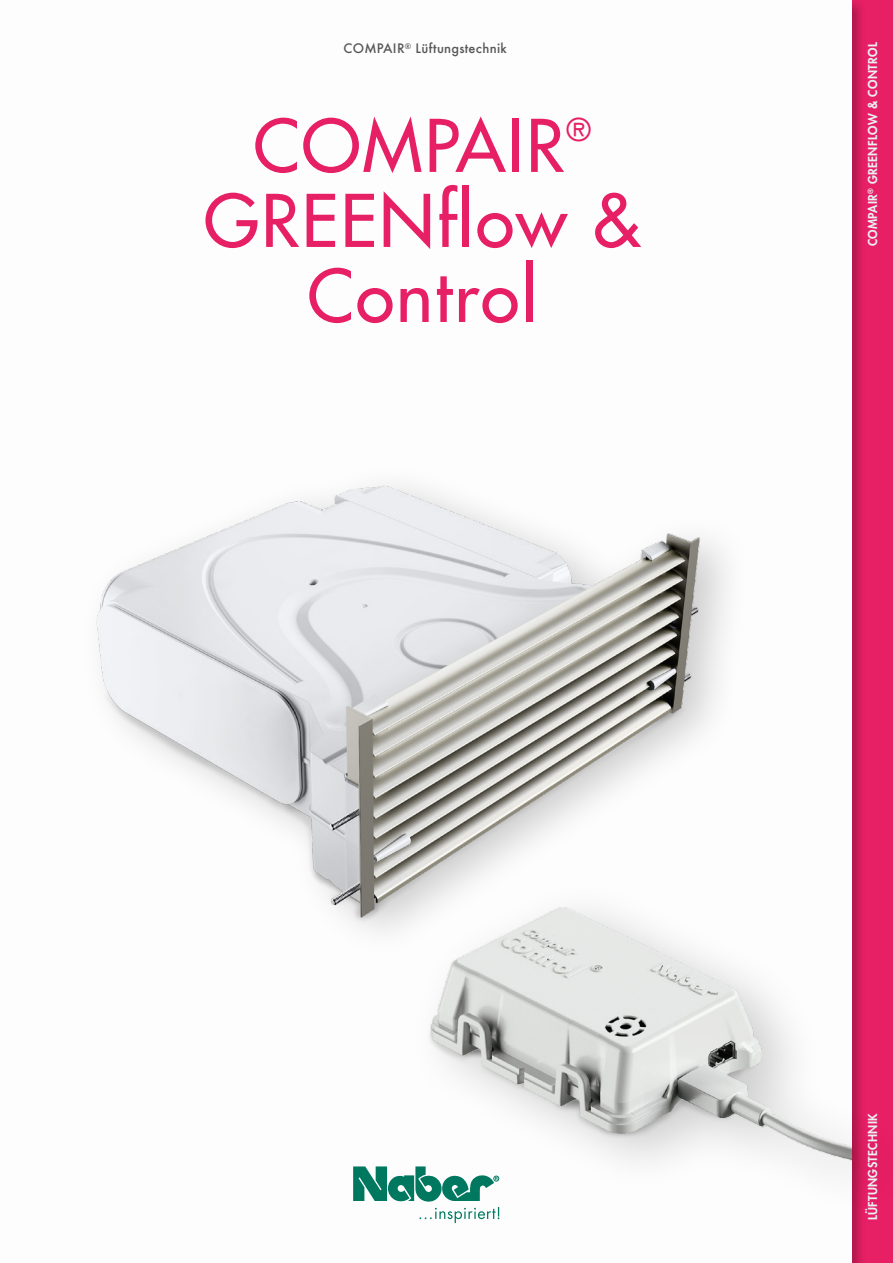
<style>
.page{position:relative;width:893px;height:1263px;background:#fff}
.page>*{position:absolute;margin:0;border:0;box-sizing:border-box;transform-origin:0 0}
.t1{font:500 70.5px/75px "Futura Std";letter-spacing:.03em;color:#e71f64;text-align:center}
.t2{font:500 30.6px "Futura Std";color:#e71f64}
.t3{font:500 12.75px "Futura";letter-spacing:.02em;color:#575756}
.t4{font:800 12px "Futura Std";letter-spacing:.03em;color:#eaeff2}
</style>
<div class="page">
<svg style="left:850px;top:0;width:43px;height:1263px;background:#de1d60"></svg>
<div style="left:0;top:0;width:852px;height:1263px;background:#fdfdfe"></div>
<img style="left:96px;top:485px;width:628px;height:446px">
<div style="left:406px;top:877px;width:487px;height:341px;background:#000;opacity:.2"></div>
<img style="left:404px;top:893px;width:448px;height:277px">
<div style="left:298px;top:1014px;width:8px;height:8px;border:2px solid #fff;border-radius:50%"></div>
<svg style="left:353px;top:1166px;width:146px;height:57px"></svg>
<p class="t3" style="left:344px;top:40px;width:165px">COMPAIR<sup>®</sup> Lüftungstechnik</p>
<p class="t4" style="left:865px;top:246px;width:205px;rotate:-90deg">COMPAIR<sup>®</sup> GREENFLOW &amp; CONTROL</p>
<h1 class="t1" style="left:253px;top:109px;width:313px">COMPAIR</h1>
<h2 class="t2" style="left:566px;top:110px;width:26px">®</h2>
<h1 class="t1" style="left:204px;top:184px;width:438px">GREENflow &amp;<br>Control</h1>
<p class="t4" style="left:865px;top:1220px;width:109px;rotate:-90deg">LÜFTUNGSTECHNIK</p>
</div>
